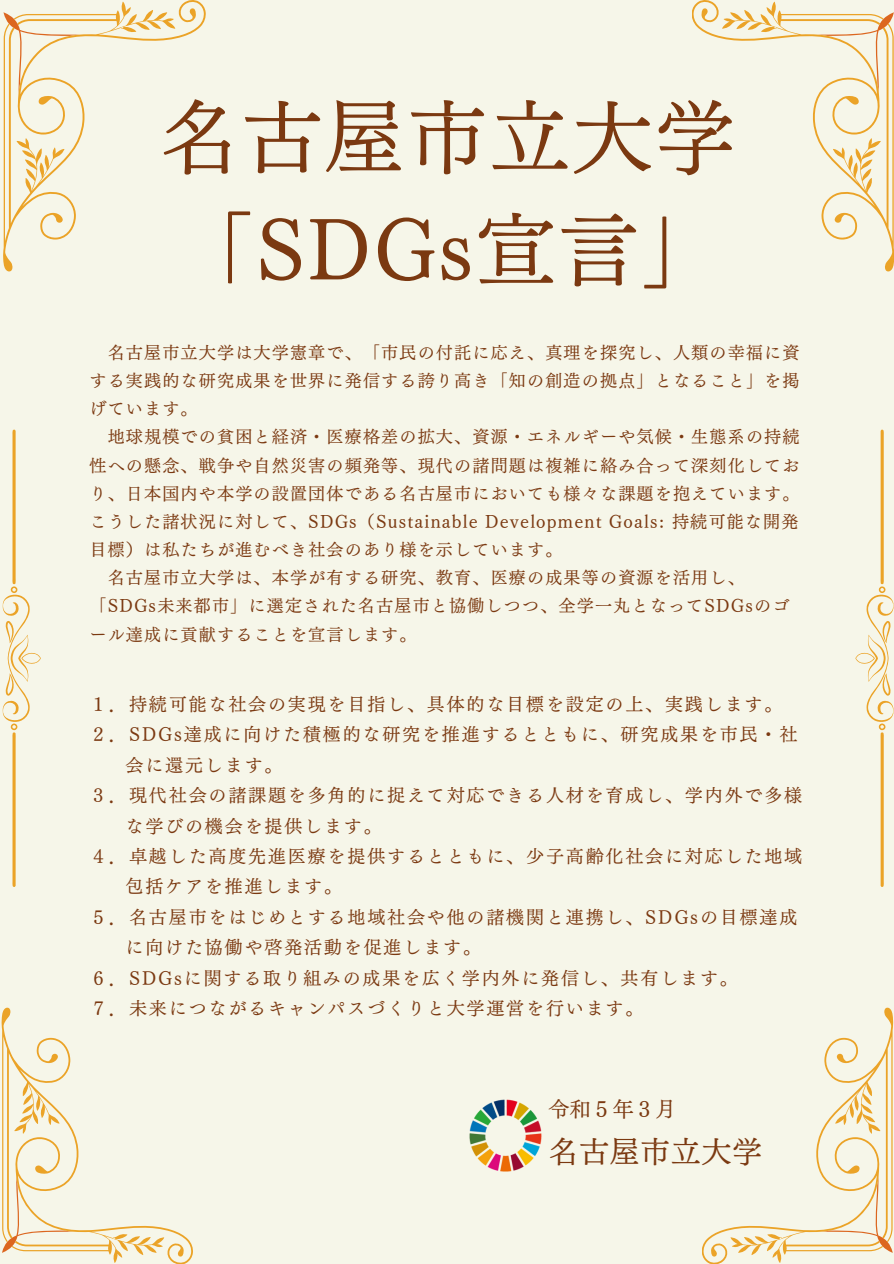
<style>
.page{position:relative;width:894px;height:1264px;background:#fff}
.page>*{position:absolute;margin:0;border:0;box-sizing:border-box;transform-origin:0 0}
.t1{font:80.85px/112.6px "Canva UD Mincho Pr 6 N M";letter-spacing:.02em;color:#7b3911}
.t2{font:30px "Canva UD Mincho Pr 6 N M";letter-spacing:.02em;color:#7b3911}
.t3{font:21px "Canva UD Mincho Pr 6 N M";letter-spacing:.02em;color:#7b3911}
.t4{font:18px "Canva UD Mincho Pr 6 N M";letter-spacing:.1em;color:#7b3911}
.t5{font:17.1px/28.2px "Canva UD Mincho Pr 6 N M";letter-spacing:.07em;color:#7b3911;text-align:justify}
</style>
<div class="page">
<div style="left:0;top:0;width:893px;height:1263px;background:#f6f6e9"></div>
<svg style="left:2px;top:1007px;width:191px;height:256px"></svg>
<svg style="left:702px;top:1007px;width:190px;height:256px"></svg>
<svg style="left:3px;top:0;width:203px;height:271px"></svg>
<svg style="left:692px;top:0;width:201px;height:271px"></svg>
<svg style="left:3px;top:429px;width:38px;height:458px"></svg>
<svg style="left:855px;top:429px;width:37px;height:458px"></svg>
<img style="left:469px;top:1099px;width:73px;height:73px">
<h1 class="t1" style="left:159px;top:81px;width:577px">名古屋市立大学「SDGs宣言」</h1>
<p class="t5" style="left:89px;top:338px;width:711px;text-indent:18px">名古屋市立大学は大学憲章で、「市民の付託に応え、真理を探究し、人類の幸福に資する実践的な研究成果を世界に発信する誇り高き「知の創造の拠点」となること」を掲げています。</p>
<p class="t5" style="left:108px;top:423px;width:693px">地球規模での貧困と経済・医療格差の拡大、資源・エネルギーや気候・生態系の持続</p>
<p class="t5" style="left:89px;top:451px;width:711px">性への懸念、戦争や自然災害の頻発等、現代の諸問題は複雑に絡み合って深刻化してお</p>
<p class="t5" style="left:89px;top:479px;width:711px">り、日本国内や本学の設置団体である名古屋市においても様々な課題を抱えています。</p>
<p class="t5" style="left:89px;top:507px;width:710px">こうした諸状況に対して、SDGs（Sustainable Development Goals: 持続可能な開発</p>
<p class="t5" style="left:89px;top:535px;width:474px">目標）は私たちが進むべき社会のあり様を示しています。</p>
<p class="t5" style="left:108px;top:563px;width:638px">名古屋市立大学は、本学が有する研究、教育、医療の成果等の資源を活用し、</p>
<p class="t5" style="left:89px;top:592px;width:701px">「SDGs未来都市」に選定された名古屋市と協働しつつ、全学一丸となってSDGsのゴ</p>
<p class="t5" style="left:89px;top:620px;width:328px">ール達成に貢献することを宣言します。</p>
<p class="t4" style="left:89px;top:695px;width:694px">１．持続可能な社会の実現を目指し、具体的な目標を設定の上、実践します。</p>
<p class="t4" style="left:89px;top:725px;width:709px">２．SDGs達成に向けた積極的な研究を推進するとともに、研究成果を市民・社</p>
<p class="t4" style="left:125px;top:755px;width:158px">会に還元します。</p>
<p class="t4" style="left:89px;top:786px;width:714px">３．現代社会の諸課題を多角的に捉えて対応できる人材を育成し、学内外で多様</p>
<p class="t4" style="left:125px;top:816px;width:258px">な学びの機会を提供します。</p>
<p class="t4" style="left:89px;top:847px;width:714px">４．卓越した高度先進医療を提供するとともに、少子高齢化社会に対応した地域</p>
<p class="t4" style="left:125px;top:877px;width:218px">包括ケアを推進します。</p>
<p class="t4" style="left:89px;top:907px;width:709px">５．名古屋市をはじめとする地域社会や他の諸機関と連携し、SDGsの目標達成</p>
<p class="t4" style="left:125px;top:938px;width:357px">に向けた協働や啓発活動を促進します。</p>
<p class="t4" style="left:89px;top:968px;width:649px">６．SDGsに関する取り組みの成果を広く学内外に発信し、共有します。</p>
<p class="t4" style="left:89px;top:999px;width:555px">７．未来につながるキャンパスづくりと大学運営を行います。</p>
<p class="t3" style="left:548px;top:1098px;width:124px">令和５年３月</p>
<h2 class="t2" style="left:548px;top:1136px;width:215px">名古屋市立大学</h2>
</div>
